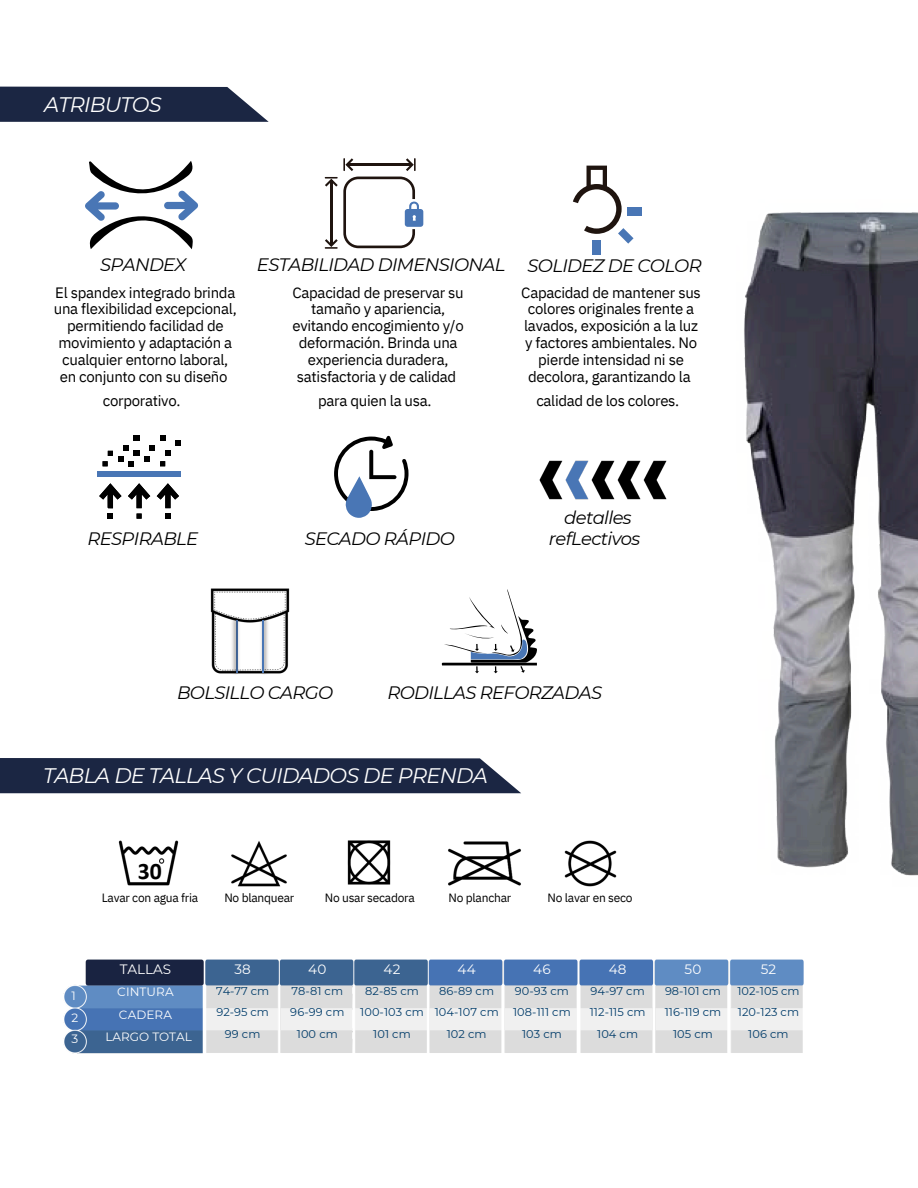
<style>
.page{position:relative;width:918px;height:1188px;background:#fff}
.page>*{position:absolute;margin:0;border:0;box-sizing:border-box;transform-origin:0 0}
.t1{font:700 23.7px "Calibri";color:#000}
.t2{font:italic 21px "Montserrat";letter-spacing:-.035em;color:#fff}
.t3{font:italic 18px "Montserrat";letter-spacing:-.035em;color:#000}
.t4{font:15px/16.8px "IBM Plex Sans";letter-spacing:-.02em;color:#000;text-align:center}
.t5{font:13.5px "Montserrat";letter-spacing:.01em;color:#fff}
.t6{font:12px "IBM Plex Sans";letter-spacing:-.02em;color:#000}
.t7{font:12px/21.3px "Montserrat";letter-spacing:.01em;color:#fff}
.t8{font:11.4px/21.3px "Montserrat";letter-spacing:.01em;color:#003b69}
</style>
<div class="page">
<svg style="left:97px;top:435px;width:84px;height:84px"></svg>
<svg style="left:85px;top:161px;width:113px;height:88px"></svg>
<svg style="left:0;top:87px;width:269px;height:35px;background:#2d3752"></svg>
<img style="left:210px;top:588px;width:80px;height:86px">
<div style="left:0;top:758px;width:521px;height:35px;background:#1b2643"></div>
<svg style="left:334px;top:436px;width:75px;height:82px"></svg>
<hr style="left:348px;top:164px;width:63px;height:2px;background:#1f140f">
<svg style="left:343px;top:158px;width:10px;height:13px"></svg>
<svg style="left:406px;top:158px;width:10px;height:13px"></svg>
<svg style="left:325px;top:177px;width:98px;height:72px"></svg>
<div style="left:593px;top:240px;width:8px;height:15px;background:#4976b5"></div>
<div style="left:627px;top:208px;width:15px;height:7px;background:#4976b5"></div>
<svg style="left:573px;top:184px;width:61px;height:60px"></svg>
<img style="left:539px;top:460px;width:128px;height:40px">
<img style="left:230px;top:615px;width:12px;height:59px">
<img style="left:258px;top:615px;width:13px;height:59px">
<img style="left:118px;top:840px;width:61px;height:46px">
<hr style="left:262px;top:620px;width:1px;height:52px;background:#4976b5">
<img style="left:231px;top:841px;width:56px;height:46px">
<img style="left:347px;top:840px;width:44px;height:45px">
<img style="left:448px;top:841px;width:73px;height:45px">
<img style="left:564px;top:840px;width:53px;height:47px">
<img style="left:63px;top:959px;width:741px;height:95px">
<img style="left:744px;top:212px;width:174px;height:664px">
<svg style="left:442px;top:589px;width:95px;height:84px"></svg>
<h4 class="t2" style="left:44px;top:91px;width:119px">ATRIBUTOS</h4>
<h3 class="t3" style="left:100px;top:253px;width:88px">SPANDEX</h3>
<p class="t4" style="left:54px;top:283px;width:184px">El spandex integrado brinda una flexibilidad excepcional, permitiendo facilidad de movimiento y adaptación a cualquier entorno laboral, en conjunto con su diseño</p>
<p class="t4" style="left:103px;top:391px;width:79px">corporativo.</p>
<p class="t3" style="left:257px;top:253px;width:250px">ESTABILIDAD DIMENSIONAL</p>
<p class="t4" style="left:292px;top:283px;width:173px">Capacidad de preservar su tamaño y apariencia, evitando encogimiento y/o deformación. Brinda una experiencia duradera, satisfactoria y de calidad</p>
<p class="t4" style="left:318px;top:391px;width:115px">para quien la usa.</p>
<p class="t3" style="left:528px;top:254px;width:176px">SOLIDEZ DE COLOR</p>
<p class="t4" style="left:521px;top:283px;width:181px">Capacidad de mantener sus colores originales frente a lavados, exposición a la luz y factores ambientales. No pierde intensidad ni se decolora, garantizando la</p>
<p class="t4" style="left:536px;top:391px;width:145px">calidad de los colores.</p>
<h3 class="t3" style="left:87px;top:527px;width:112px">RESPIRABLE</h3>
<p class="t3" style="left:305px;top:527px;width:152px">SECADO RÁPIDO</p>
<h2 class="t3" style="left:564px;top:506px;width:69px">detalles</h2>
<h1 class="t3" style="left:549px;top:528px;width:93px">refLectivos</h1>
<p class="t3" style="left:177px;top:681px;width:158px">BOLSILLO CARGO</p>
<h2 class="t3" style="left:387px;top:681px;width:216px">RODILLAS REFORZADAS</h2>
<p class="t2" style="left:43px;top:763px;width:446px">TABLA DE TALLAS Y CUIDADOS DE PRENDA</p>
<p class="t7" style="left:71px;top:985px;width:8px">1<br>2<br>3</p>
<p class="t1" style="left:138px;top:861px;width:26px">30</p>
<p class="t6" style="left:102px;top:890px;width:98px">Lavar con agua fria</p>
<p class="t6" style="left:224px;top:889px;width:71px">No blanquear</p>
<p class="t6" style="left:325px;top:889px;width:92px">No usar secadora</p>
<p class="t6" style="left:449px;top:890px;width:64px">No planchar</p>
<p class="t6" style="left:548px;top:889px;width:86px">No lavar en seco</p>
<p class="t5" style="left:120px;top:961px;width:53px">TALLAS</p>
<p class="t7" style="left:117px;top:980px;width:58px;line-height:23.7px">CINTURA<br>CADERA</p>
<p class="t7" style="left:106px;top:1026px;width:88px">LARGO TOTAL</p>
<h5 class="t5" style="left:234px;top:961px;width:18px">38</h5>
<p class="t8" style="left:216px;top:980px;width:55px">74-77 cm<br>92-95 cm</p>
<p class="t8" style="left:225px;top:1024px;width:37px">99 cm</p>
<p class="t5" style="left:308px;top:961px;width:20px">40</p>
<p class="t8" style="left:290px;top:980px;width:56px">78-81 cm<br>96-99 cm</p>
<p class="t8" style="left:297px;top:1024px;width:43px">100 cm</p>
<p class="t5" style="left:384px;top:961px;width:18px">42</p>
<p class="t8" style="left:360px;top:980px;width:65px;text-align:center">82-85 cm<br>100-103 cm</p>
<p class="t8" style="left:373px;top:1024px;width:39px">101 cm</p>
<p class="t5" style="left:458px;top:961px;width:20px">44</p>
<p class="t8" style="left:435px;top:980px;width:66px;text-align:center">86-89 cm<br>104-107 cm</p>
<p class="t8" style="left:447px;top:1024px;width:41px">102 cm</p>
<p class="t5" style="left:533px;top:961px;width:19px">46</p>
<p class="t8" style="left:513px;top:980px;width:59px">90-93 cm<br>108-111 cm</p>
<p class="t8" style="left:522px;top:1024px;width:41px">103 cm</p>
<p class="t5" style="left:609px;top:961px;width:19px">48</p>
<p class="t8" style="left:590px;top:980px;width:57px">94-97 cm<br>112-115 cm</p>
<p class="t8" style="left:597px;top:1024px;width:43px">104 cm</p>
<p class="t5" style="left:685px;top:961px;width:18px">50</p>
<p class="t8" style="left:665px;top:980px;width:58px">98-101 cm<br>116-119 cm</p>
<p class="t8" style="left:673px;top:1024px;width:41px">105 cm</p>
<p class="t5" style="left:761px;top:961px;width:17px">52</p>
<p class="t8" style="left:737px;top:980px;width:64px">102-105 cm<br>120-123 cm</p>
<p class="t8" style="left:748px;top:1024px;width:42px">106 cm</p>
</div>
